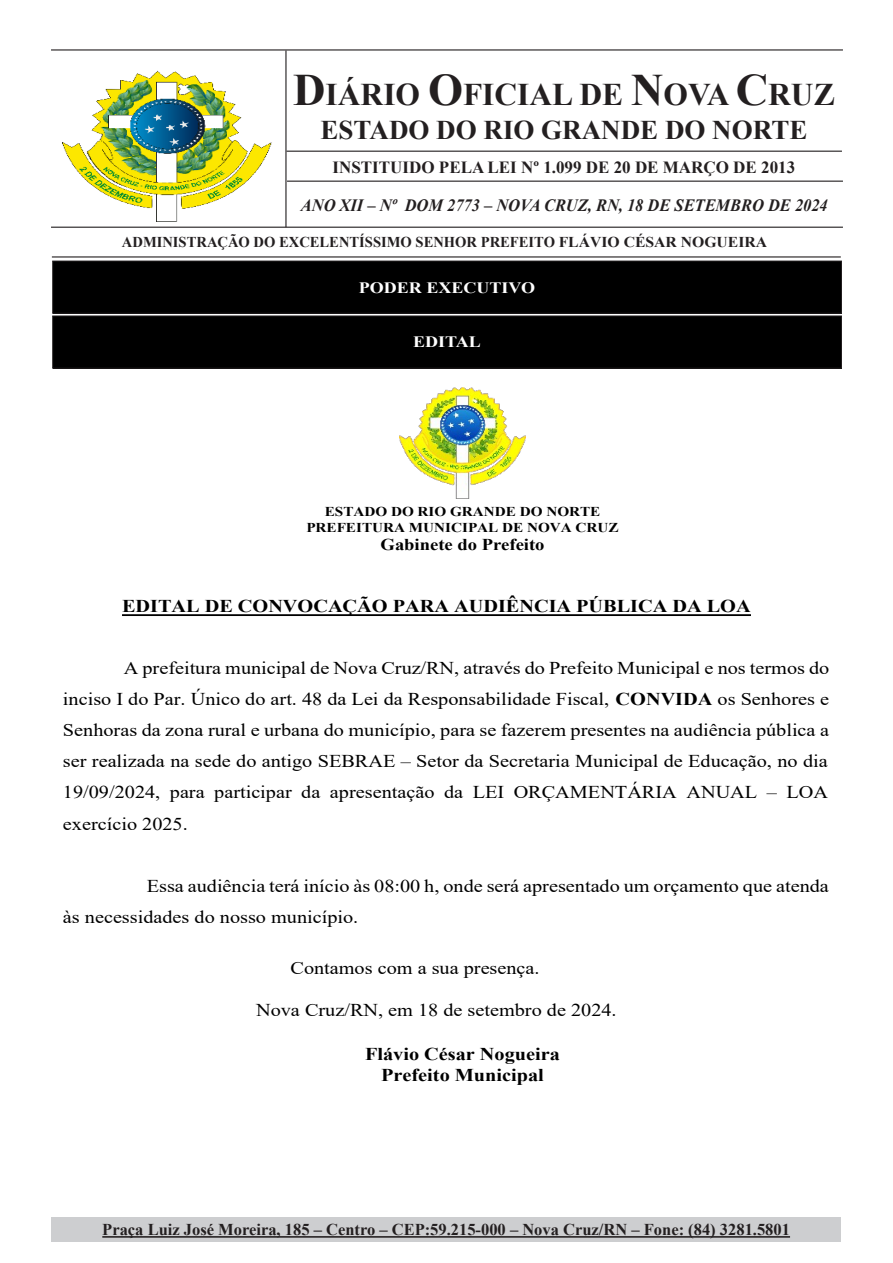
<style>
.page{position:relative;width:893px;height:1263px;background:#fff}
.page>*{position:absolute;margin:0;border:0;box-sizing:border-box;transform-origin:0 0}
.t1{font:700 31.5px "Times New Roman";color:#231f20}
.t2{font:700 27px "Times New Roman";color:#231f20}
.t3{font:18px/31px "Times New Roman";color:#000;text-align:justify;scale:1.13 1}
.t4{font:700 18px/20.7px "Times New Roman";color:#000;text-align:center;scale:1.13 1}
.t5{font:italic 700 17.25px "Times New Roman";color:#231f20;scale:.95 1}
.t6{font:700 16.95px "Times New Roman";color:#231f20}
.t7{font:700 16.5px "Times New Roman";color:#231f20}
.t8{font:700 16.5px "Times New Roman";color:#000;scale:1.13 1}
.t9{font:700 15.75px "Times New Roman";color:#fff;scale:1.14 1}
.t10{font:700 15px "Times New Roman";color:#231f20}
.t11{font:700 13.5px/15.6px "Times New Roman";color:#000;text-align:center;scale:1.13 1}
.s1{font-size:45px}
.s2{font-weight:700}
</style>
<div class="page">
<hr style="left:51px;top:49px;width:792px;height:2px;background:#231f20">
<hr style="left:51px;top:227px;width:792px;height:1px;background:#231f20">
<hr style="left:52px;top:256px;width:789px;height:1px;background:#231f20">
<hr style="left:287px;top:151px;width:555px;height:1px;background:#231f20">
<hr style="left:287px;top:181px;width:556px;height:1px;background:#231f20">
<div style="left:51px;top:1217px;width:790px;height:25px;background:#cdced0"></div>
<hr style="left:102px;top:1236px;width:688px;height:2px;background:#231f20">
<div style="left:53px;top:261px;width:788px;height:52px;background:#000"></div>
<div style="left:52px;top:261px;width:790px;height:53px;border:1px solid #231f20"></div>
<img style="left:58px;top:49px;width:243px;height:208px">
<div style="left:53px;top:316px;width:788px;height:52px;background:#000"></div>
<div style="left:52px;top:315px;width:790px;height:54px;border:1px solid #231f20"></div>
<img style="left:399px;top:388px;width:126px;height:110px">
<hr style="left:122px;top:614px;width:629px;height:2px;background:#000">
<p class="t1" style="left:293px;top:72px;width:543px"><span class="s1">D</span>IÁRIO <span class="s1">O</span>FICIAL DE <span class="s1">N</span>OVA <span class="s1">C</span>RUZ</p>
<p class="t2" style="left:320px;top:111px;width:488px">ESTADO DO RIO GRANDE DO NORTE</p>
<p class="t6" style="left:333px;top:155px;width:464px">INSTITUIDO PELA LEI Nº 1.099 DE 20 DE MARÇO DE 2013</p>
<p class="t5" style="left:301px;top:193px;width:556px">ANO XII – Nº DOM 2773 – NOVA CRUZ, RN, 18 DE SETEMBRO DE 2024</p>
<p class="t10" style="left:122px;top:231px;width:647px">ADMINISTRAÇÃO DO EXCELENTÍSSIMO SENHOR PREFEITO FLÁVIO CÉSAR NOGUEIRA</p>
<p class="t9" style="left:359px;top:276px;width:156px">PODER EXECUTIVO</p>
<p class="t9" style="left:413px;top:331px;width:61px">EDITAL</p>
<p class="t11" style="left:306px;top:504px;width:278px">ESTADO DO RIO GRANDE DO NORTE<br>PREFEITURA MUNICIPAL DE NOVA CRUZ</p>
<p class="t8" style="left:381px;top:536px;width:147px">Gabinete do Prefeito</p>
<p class="t4" style="left:122px;top:596px;width:558px">EDITAL DE CONVOCAÇÃO PARA AUDIÊNCIA PÚBLICA DA LOA</p>
<p class="t3" style="left:63px;top:653px;width:680px;text-indent:61px">A prefeitura municipal de Nova Cruz/RN, através do Prefeito Municipal e nos termos do inciso I do Par. Único do art. 48 da Lei da Responsabilidade Fiscal, <span class="s2">CONVIDA</span> os Senhores e Senhoras da zona rural e urbana do município, para se fazerem presentes na audiência pública a ser realizada na sede do antigo SEBRAE – Setor da Secretaria Municipal de Educação, no dia 19/09/2024, para participar da apresentação da LEI ORÇAMENTÁRIA ANUAL – LOA exercício 2025.</p>
<p class="t3" style="left:63px;top:870px;width:679px;text-indent:84px">Essa audiência terá início às 08:00 h, onde será apresentado um orçamento que atenda às necessidades do nosso município.</p>
<p class="t3" style="left:291px;top:953px;width:222px">Contamos com a sua presença.</p>
<p class="t3" style="left:256px;top:994px;width:321px">Nova Cruz/RN, em 18 de setembro de 2024.</p>
<p class="t4" style="left:365px;top:1044px;width:174px">Flávio César Nogueira<br>Prefeito Municipal</p>
<p class="t7" style="left:102px;top:1218px;width:689px">Praça Luiz José Moreira, 185 – Centro – CEP:59.215-000 – Nova Cruz/RN – Fone: (84) 3281.5801</p>
</div>
